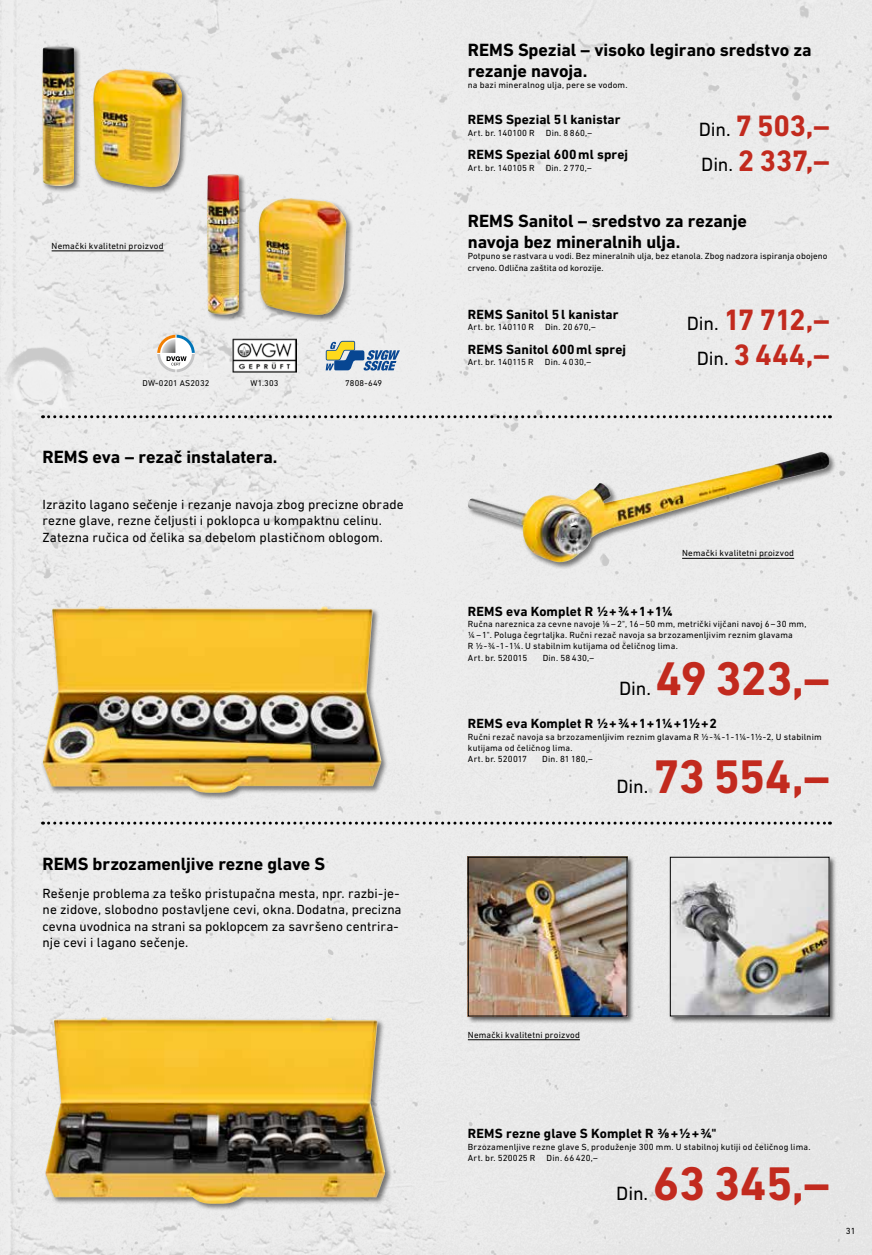
<style>
.page{position:relative;width:872px;height:1255px;background:#fff}
.page>*{position:absolute;margin:0;border:0;box-sizing:border-box;transform-origin:0 0}
.t1{font:700 48px "DIN Next W1 G";letter-spacing:-.02em;color:#c22a1e}
.t2{font:700 30px "DIN Next W1 G";letter-spacing:-.015em;color:#c22a1e}
.t3{font:19.5px "DIN Next W1 G";letter-spacing:-.01em;color:#000}
.t4{font:700 18px/21px "DIN Next W1 G";letter-spacing:-.005em;color:#000}
.t5{font:13.5px/16.5px "DIN Next W1 G";letter-spacing:.01em;color:#000}
.t6{font:700 13.5px "DIN Next W1 G";letter-spacing:.01em;color:#000}
.t7{font:9px/11.2px "DIN Next W1 G";letter-spacing:.02em;color:#000}
.t8{font:8.55px "DIN Next W1 G";letter-spacing:.015em;color:#000}
.s1{font-weight:400;font-size:19.5px;color:#000}
</style>
<div class="page">
<div style="left:0;top:0;width:872px;height:1254px;background:#ebebeb"></div>
<svg style="left:43px;top:415px;width:787px;height:3px;background:#969696"></svg>
<svg style="left:43px;top:821px;width:787px;height:3px;background:#9f9f9f"></svg>
<div style="left:44px;top:1015px;width:348px;height:196px;background:#000;opacity:.5"></div>
<img style="left:45px;top:1017px;width:340px;height:186px">
<div style="left:466px;top:855px;width:169px;height:168px;background:#000;opacity:.65"></div>
<img style="left:470px;top:858px;width:155px;height:156px">
<div style="left:468px;top:856px;width:159px;height:160px;border:1px solid #000"></div>
<div style="left:668px;top:855px;width:169px;height:168px;background:#000;opacity:.65"></div>
<img style="left:672px;top:858px;width:155px;height:156px">
<div style="left:670px;top:856px;width:159px;height:160px;border:1px solid #000"></div>
<div style="left:41px;top:604px;width:348px;height:196px;background:#000;opacity:.5"></div>
<img style="left:43px;top:606px;width:338px;height:186px">
<div style="left:466px;top:450px;width:370px;height:119px;background:#000;opacity:.5"></div>
<img style="left:468px;top:452px;width:363px;height:110px">
<div style="left:257px;top:196px;width:97px;height:126px;background:#000;opacity:.5"></div>
<img style="left:259px;top:198px;width:87px;height:117px">
<div style="left:206px;top:173px;width:41px;height:149px;background:#000;opacity:.5"></div>
<img style="left:207px;top:174px;width:32px;height:141px">
<div style="left:41px;top:45px;width:41px;height:148px;background:#000;opacity:.5"></div>
<img style="left:42px;top:46px;width:33px;height:140px">
<div style="left:92px;top:67px;width:97px;height:127px;background:#000;opacity:.5"></div>
<img style="left:93px;top:69px;width:89px;height:118px">
<svg style="left:157px;top:335px;width:38px;height:37px"></svg>
<img style="left:232px;top:338px;width:65px;height:34px">
<svg style="left:326px;top:341px;width:74px;height:29px;background:#94a9af"></svg>
<hr style="left:468px;top:1039px;width:112px;height:1px;background:#000">
<hr style="left:682px;top:558px;width:112px;height:1px;background:#000">
<hr style="left:52px;top:250px;width:112px;height:1px;background:#000">
<p class="t7" style="left:52px;top:240px;width:113px">Nemački kvalitetni proizvod</p>
<p class="t8" style="left:143px;top:378px;width:68px">DW-0201 AS2032</p>
<p class="t8" style="left:250px;top:378px;width:29px">W1.303</p>
<p class="t8" style="left:345px;top:378px;width:39px">7808-649</p>
<h3 class="t4" style="left:43px;top:446px;width:236px">REMS eva – rezač instalatera.</h3>
<h3 class="t5" style="left:43px;top:496px;width:363px">Izrazito lagano sečenje i rezanje navoja zbog precizne obrade rezne glave, rezne čeljusti i poklopca u kompaktnu celinu.<br>Zatezna ručica od čelika sa debelom plastičnom oblogom.</h3>
<h3 class="t4" style="left:43px;top:853px;width:284px">REMS brzozamenljive rezne glave S</h3>
<h3 class="t5" style="left:43px;top:884px;width:360px">Rešenje problema za teško pristupačna mesta, npr. razbi-je&shy;ne zidove, slobodno postavljene cevi, okna.Dodatna, precizna cevna uvodnica na strani sa poklopcem za savršeno centrira&shy;nje cevi i lagano sečenje.</h3>
<h3 class="t4" style="left:468px;top:39px;width:345px">REMS Spezial – visoko legirano sredstvo za rezanje navoja.</h3>
<p class="t7" style="left:468px;top:79px;width:161px">na bazi mineralnog ulja, pere se vodom.</p>
<h3 class="t6" style="left:468px;top:112px;width:154px">REMS Spezial 5l kanistar</h3>
<p class="t7" style="left:468px;top:127px;width:126px">Art. br. 140100 R Din. 8 860,–</p>
<h3 class="t6" style="left:468px;top:147px;width:162px">REMS Spezial 600ml sprej</h3>
<p class="t7" style="left:468px;top:162px;width:125px">Art. br. 140105 R Din. 2 770,–</p>
<h2 class="t2" style="left:699px;top:108px;width:132px"><span class="s1">Din.</span> 7 503,–</h2>
<h2 class="t2" style="left:701px;top:143px;width:130px"><span class="s1">Din.</span> 2 337,–</h2>
<h3 class="t4" style="left:468px;top:210px;width:280px">REMS Sanitol – sredstvo za rezanje navoja bez mineralnih ulja.</h3>
<p class="t7" style="left:468px;top:250px;width:361px">Potpuno se rastvara u vodi. Bez mineralnih ulja, bez etanola. Zbog nadzora ispiranja obojeno crveno. Odlična zaštita od korozije.</p>
<h3 class="t6" style="left:468px;top:306px;width:152px">REMS Sanitol 5l kanistar</h3>
<p class="t7" style="left:468px;top:321px;width:129px">Art. br. 140110 R Din. 20 670,–</p>
<h2 class="t2" style="left:687px;top:302px;width:144px"><span class="s1">Din.</span> 17 712,–</h2>
<h3 class="t6" style="left:468px;top:341px;width:160px">REMS Sanitol 600ml sprej</h3>
<p class="t7" style="left:468px;top:356px;width:125px">Art. br. 140115 R Din. 4 030,–</p>
<h2 class="t2" style="left:697px;top:337px;width:134px"><span class="s1">Din.</span> 3 444,–</h2>
<p class="t7" style="left:682px;top:547px;width:113px">Nemački kvalitetni proizvod</p>
<h3 class="t6" style="left:468px;top:603px;width:207px">REMS eva Komplet R ½+¾+1+1¼</h3>
<p class="t7" style="left:468px;top:618px;width:340px">Ručna nareznica za cevne navoje ⅛–2", 16–50 mm, metrički vijčani navoj 6–30 mm, ¼–1". Poluga čegrtaljka. Ručni rezač navoja sa brzozamenljivim reznim glavama<br>R ½-¾-1-1¼. U stabilnim kutijama od čeličnog lima.<br>Art. br. 520015</p>
<p class="t7" style="left:542px;top:652px;width:53px">Din. 58 430,–</p>
<h1 class="t1" style="left:655px;top:650px;width:175px">49 323,–</h1>
<h3 class="t3" style="left:619px;top:677px;width:33px">Din.</h3>
<h3 class="t6" style="left:468px;top:716px;width:250px">REMS eva Komplet R ½+¾+1+1¼+1½+2</h3>
<p class="t7" style="left:468px;top:730px;width:355px">Ručni rezač navoja sa brzozamenljivim reznim glavama R ½-¾-1-1¼-1½-2. U stabilnim kutijama od čeličnog lima.<br>Art. br. 520017</p>
<p class="t7" style="left:542px;top:753px;width:52px">Din. 81 180,–</p>
<h1 class="t1" style="left:653px;top:748px;width:178px">73 554,–</h1>
<h3 class="t3" style="left:616px;top:774px;width:33px">Din.</h3>
<p class="t7" style="left:468px;top:1028px;width:113px">Nemački kvalitetni proizvod</p>
<h3 class="t6" style="left:468px;top:1125px;width:250px">REMS rezne glave S Komplet R ⅜+½+¾"</h3>
<p class="t7" style="left:468px;top:1140px;width:344px">Brzozamenljive rezne glave S, produženje 300 mm. U stabilnoj kutiji od čeličnog lima.<br>Art. br. 520025 R Din. 66 420,–</p>
<h3 class="t3" style="left:616px;top:1181px;width:33px">Din.</h3>
<h1 class="t1" style="left:653px;top:1155px;width:178px">63 345,–</h1>
<p class="t7" style="left:846px;top:1224px;width:11px">31</p>
</div>
